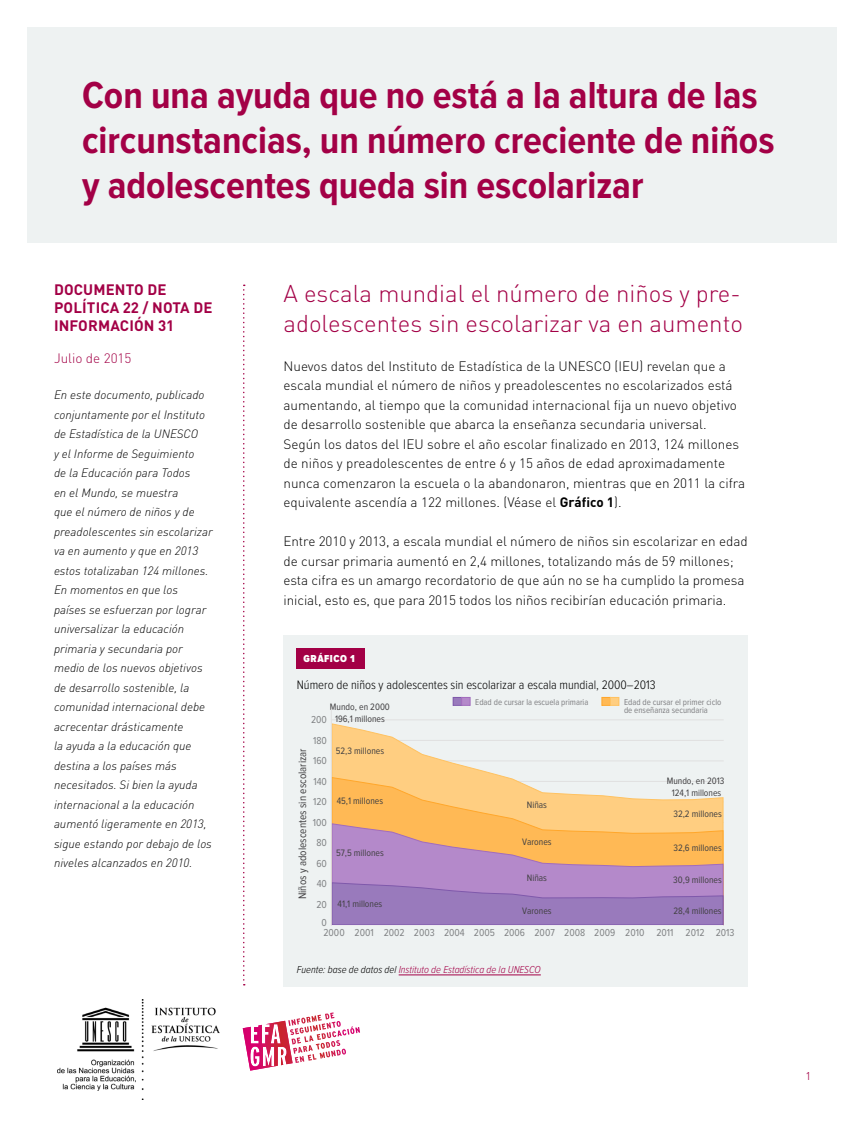
<style>
.page{position:relative;width:864px;height:1134px;background:#fff}
.page>*{position:absolute;margin:0;border:0;box-sizing:border-box;transform-origin:0 0}
.t1{font:700 39px/45px "Proxima Nova Cond";color:#a30046}
.t2{font:300 24px/30px "DINOT";color:#a30046}
.t3{font:700 15px/18px "DINOT";letter-spacing:.01em;color:#a30046}
.t4{font:300 13.5px/19.5px "DINOT";color:#000}
.t5{font:300 13.5px "DINOT";color:#a30046}
.t6{font:300 12.75px "Proxima Nova Cond";color:#000}
.t7{font:italic 300 12px/19.5px "DINOT";color:#000}
.t8{font:300 12px "Proxima Nova Cond";color:#a30046}
.t9{font:11.25px "Proxima Nova Cond";color:#424143}
.t10{font:10.5px "Proxima Nova Cond";color:#808284}
.t11{font:italic 300 10.5px "Proxima Nova Cond";color:#a30046}
.t12{font:900 10.5px "Proxima Nova Cond";letter-spacing:.05em;color:#fff}
.t13{font:9.6px/12.3px "Proxima Nova Cond";color:#424143;text-align:center}
.t14{font:8.85px/8.1px "Proxima Nova Cond";color:#808083}
.s1{font-weight:700}
.s2{color:#000}
</style>
<div class="page">
<div style="left:27px;top:27px;width:810px;height:216px;background:#eef2f2"></div>
<svg style="left:243px;top:285px;width:2px;height:700px"></svg>
<div style="left:283px;top:635px;width:465px;height:351px;background:#eef2f2"></div>
<hr style="left:399px;top:975px;width:142px;height:1px;background:#a30046">
<div style="left:297px;top:649px;width:68px;height:20px;background:#a30046"></div>
<hr style="left:331px;top:720px;width:393px;height:1px;background:#e0e0e0">
<hr style="left:331px;top:740px;width:393px;height:1px;background:#e0e0e0">
<hr style="left:331px;top:761px;width:393px;height:1px;background:#e0e0e0">
<hr style="left:331px;top:781px;width:393px;height:1px;background:#e0e0e0">
<hr style="left:331px;top:802px;width:393px;height:1px;background:#e0e0e0">
<hr style="left:331px;top:822px;width:393px;height:1px;background:#e0e0e0">
<hr style="left:331px;top:843px;width:393px;height:1px;background:#e0e0e0">
<hr style="left:331px;top:863px;width:393px;height:1px;background:#e0e0e0">
<hr style="left:331px;top:884px;width:393px;height:1px;background:#e0e0e0">
<hr style="left:331px;top:904px;width:393px;height:1px;background:#e0e0e0">
<svg style="left:332px;top:724px;width:391px;height:54px"></svg>
<svg style="left:332px;top:778px;width:391px;height:46px"></svg>
<svg style="left:332px;top:824px;width:391px;height:59px"></svg>
<svg style="left:332px;top:883px;width:391px;height:42px"></svg>
<hr style="left:331px;top:709px;width:1px;height:217px;background:#e0e0e0">
<hr style="left:331px;top:925px;width:393px;height:1px;background:#f4f6f9">
<div style="left:453px;top:697px;width:9px;height:8px;background:#997abc"></div>
<div style="left:453px;top:697px;width:9px;height:8px;border:1px solid #7f59ab"></div>
<div style="left:602px;top:697px;width:8px;height:8px;background:#ffb955"></div>
<div style="left:602px;top:697px;width:8px;height:8px;border:1px solid #ffa72b"></div>
<div style="left:462px;top:697px;width:8px;height:8px;background:#b489ca"></div>
<div style="left:462px;top:697px;width:8px;height:8px;border:1px solid #a16cbd"></div>
<div style="left:610px;top:697px;width:9px;height:8px;background:#ffce81"></div>
<div style="left:610px;top:697px;width:9px;height:8px;border:1px solid #ffc261"></div>
<img style="left:57px;top:999px;width:162px;height:101px">
<svg style="left:243px;top:1012px;width:117px;height:59px"></svg>
<h1 class="t1" style="left:82px;top:74px;width:694px">Con una ayuda que no está a la altura de las circunstancias, un número creciente de niños y adolescentes queda sin escolarizar</h1>
<p class="t3" style="left:54px;top:280px;width:160px">DOCUMENTO DE<br>POLÍTICA 22 / NOTA DE<br>INFORMACIÓN 31</p>
<p class="t5" style="left:54px;top:350px;width:79px">Julio de 2015</p>
<p class="t7" style="left:54px;top:385px;width:160px">En este documento, publicado conjuntamente por el Instituto de Estadística de la UNESCO<br>y el Informe de Seguimiento<br>de la Educación para Todos<br>en el Mundo, se muestra<br>que el número de niños y de preadolescentes sin escolarizar va en aumento y que en 2013 estos totalizaban 124 millones.<br>En momentos en que los países se esfuerzan por lograr universalizar la educación primaria y secundaria por medio de los nuevos objetivos de desarrollo sostenible, la comunidad internacional debe acrecentar drásticamente<br>la ayuda a la educación que destina a los países más necesitados. Si bien la ayuda internacional a la educación aumentó ligeramente en 2013, sigue estando por debajo de los niveles alcanzados en 2010.</p>
<h2 class="t2" style="left:284px;top:278px;width:461px">A escala mundial el número de niños y pre&shy;adolescentes sin escolarizar va en aumento</h2>
<p class="t4" style="left:284px;top:356px;width:463px">Nuevos datos del Instituto de Estadística de la UNESCO (IEU) revelan que a escala mundial el número de niños y preadolescentes no escolarizados está aumentando, al tiempo que la comunidad internacional fija un nuevo objetivo de desarrollo sostenible que abarca la enseñanza secundaria universal.<br>Según los datos del IEU sobre el año escolar finalizado en 2013, 124 millones de niños y preadolescentes de entre 6 y 15 años de edad aproximadamente nunca comenzaron la escuela o la abandonaron, mientras que en 2011 la cifra equivalente ascendía a 122 millones. (Véase el <span class="s1">Gráfico 1</span>).</p>
<p class="t4" style="left:284px;top:532px;width:466px">Entre 2010 y 2013, a escala mundial el número de niños sin escolarizar en edad de cursar primaria aumentó en 2,4 millones, totalizando más de 59 millones; esta cifra es un amargo recordatorio de que aún no se ha cumplido la promesa inicial, esto es, que para 2015 todos los niños recibirían educación primaria.</p>
<p class="t12" style="left:304px;top:654px;width:53px">GRÁFICO 1</p>
<p class="t6" style="left:297px;top:678px;width:360px">Número de niños y adolescentes sin escolarizar a escala mundial, 2000–2013</p>
<p class="t13" style="left:330px;top:701px;width:61px">Mundo, en 2000<br>196,1 millones</p>
<p class="t10" style="left:311px;top:715px;width:17px">200</p>
<p class="t10" style="left:313px;top:735px;width:15px">180</p>
<p class="t9" style="left:297px;top:899px;width:153px;rotate:-90deg">Niños y adolescentes sin escolarizar</p>
<p class="t10" style="left:313px;top:756px;width:15px">160</p>
<p class="t10" style="left:313px;top:776px;width:15px">140</p>
<p class="t10" style="left:313px;top:797px;width:15px">120</p>
<p class="t10" style="left:313px;top:817px;width:16px">100</p>
<p class="t10" style="left:316px;top:838px;width:12px">80</p>
<p class="t10" style="left:316px;top:858px;width:12px">60</p>
<p class="t10" style="left:317px;top:879px;width:12px">40</p>
<p class="t10" style="left:316px;top:899px;width:12px">20</p>
<p class="t10" style="left:322px;top:918px;width:7px">0</p>
<p class="t13" style="left:336px;top:745px;width:50px">52,3 millones</p>
<p class="t13" style="left:337px;top:795px;width:48px">45,1 millones</p>
<p class="t13" style="left:336px;top:848px;width:49px">57,5 millones</p>
<p class="t13" style="left:338px;top:898px;width:46px">41,1 millones</p>
<p class="t14" style="left:475px;top:698px;width:115px">Edad de cursar la escuela primaria</p>
<p class="t14" style="left:624px;top:698px;width:99px">Edad de cursar el primer ciclo de enseñanza secundaria</p>
<p class="t13" style="left:667px;top:775px;width:59px">Mundo, en 2013<br>124,1 millones</p>
<p class="t13" style="left:527px;top:799px;width:22px">Niñas</p>
<p class="t13" style="left:673px;top:808px;width:50px">32,2 millones</p>
<p class="t13" style="left:522px;top:836px;width:31px">Varones</p>
<p class="t13" style="left:673px;top:842px;width:50px">32,6 millones</p>
<p class="t13" style="left:527px;top:872px;width:22px">Niñas</p>
<p class="t13" style="left:673px;top:874px;width:50px">30,9 millones</p>
<p class="t13" style="left:522px;top:905px;width:31px">Varones</p>
<p class="t13" style="left:674px;top:905px;width:50px">28,4 millones</p>
<p class="t10" style="left:323px;top:928px;width:413px">2000 2001 2002 2003 2004 2005 2006 2007 2008 2009 2010 2011 2012 2013</p>
<p class="t11" style="left:297px;top:964px;width:245px"><span class="s2">Fuente: base de datos del</span> Instituto de Estadística de la UNESCO</p>
<p class="t8" style="left:807px;top:1071px;width:5px">1</p>
</div>
